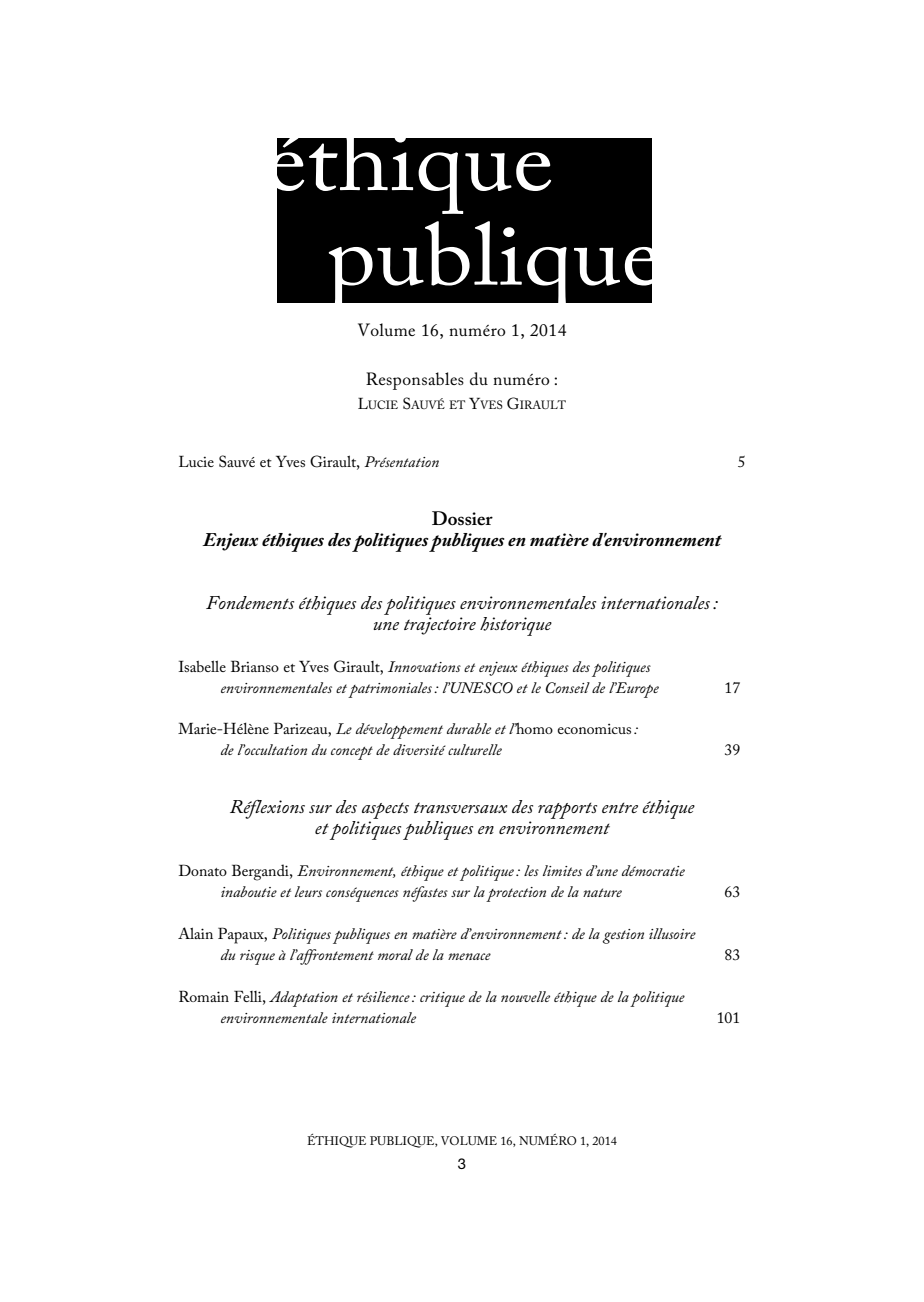
<style>
.page{position:relative;width:924px;height:1302px;background:#fff}
.page>*{position:absolute;margin:0;border:0;box-sizing:border-box;transform-origin:0 0}
.t1{font:87.5px/94.5px "Adobe Caslon Pro";color:#fff;scale:1.1 1}
.t2{font:italic 19.25px/21px "Adobe Caslon Pro";color:#000;text-align:center}
.t3{font:italic 700 19.25px "Adobe Caslon Pro";color:#000}
.t4{font:600 19.25px "Adobe Caslon Pro";color:#000}
.t5{font:17.5px "Adobe Caslon Pro";letter-spacing:.025em;color:#000}
.t6{font:italic 15.75px/21px "Adobe Caslon Pro";color:#000}
.t7{font:15.75px "Adobe Caslon Pro";color:#000}
.t8{font:14.88px "Helvetica Neue";color:#000}
.t9{font:12.25px "Adobe Caslon Pro";color:#000}
.t10{font:11.9px "Adobe Caslon Pro";color:#000}
.s1{font-size:15.75px}
.s2{font-style:italic}
.s3{font-style:normal}
</style>
<div class="page">
<div style="left:277px;top:138px;width:374px;height:165px;background:#000"></div>
<h1 class="t1" style="left:327px;top:124px;width:307px;text-indent:-61px">éthique publique</h1>
<p class="t5" style="left:358px;top:324px;width:210px">Volume 16, numéro 1, 2014</p>
<p class="t5" style="left:366px;top:373px;width:194px">Responsables du numéro :</p>
<p class="t10" style="left:358px;top:401px;width:210px"><span class="s1">L</span>UCIE <span class="s1">S</span>AUVÉ ET <span class="s1">Y</span>VES <span class="s1">G</span>IRAULT</p>
<p class="t7" style="left:178px;top:456px;width:262px">Lucie Sauvé et Yves Girault, <span class="s2">Présentation</span></p>
<p class="t7" style="left:738px;top:456px;width:9px">5</p>
<p class="t4" style="left:432px;top:511px;width:62px">Dossier</p>
<p class="t3" style="left:203px;top:533px;width:519px">Enjeux éthiques des politiques publiques en matière d'environnement</p>
<p class="t2" style="left:206px;top:595px;width:513px">Fondements éthiques des politiques environnementales internationales : une trajectoire historique</p>
<p class="t6" style="left:220px;top:658px;width:440px;text-indent:-42px"><span class="s3">Isabelle Brianso et Yves Girault,</span> Innovations et enjeux éthiques des politiques environnementales et patrimoniales : l’UNESCO et le Conseil de l’Europe</p>
<p class="t7" style="left:724px;top:682px;width:17px">17</p>
<p class="t6" style="left:220px;top:720px;width:419px;text-indent:-42px"><span class="s3">Marie-Hélène Parizeau,</span> Le développement durable et l’<span class="s3">homo economicus</span> : de l’occultation du concept de diversité culturelle</p>
<p class="t2" style="left:230px;top:798px;width:466px">Réflexions sur des aspects transversaux des rapports entre éthique et politiques publiques en environnement</p>
<p class="t6" style="left:220px;top:862px;width:466px;text-indent:-42px"><span class="s3">Donato Bergandi,</span> Environnement, éthique et politique : les limites d’une démocratie inaboutie et leurs conséquences néfastes sur la protection de la nature</p>
<p class="t6" style="left:220px;top:925px;width:476px;text-indent:-42px"><span class="s3">Alain Papaux,</span> Politiques publiques en matière d’environnement : de la gestion illusoire du risque à l’affrontement moral de la menace</p>
<p class="t6" style="left:220px;top:988px;width:465px;text-indent:-42px"><span class="s3">Romain Felli,</span> Adaptation et résilience : critique de la nouvelle éthique de la politique environnementale internationale</p>
<p class="t7" style="left:724px;top:744px;width:17px">39</p>
<p class="t7" style="left:724px;top:885px;width:17px">63</p>
<p class="t7" style="left:724px;top:948px;width:17px">83</p>
<p class="t7" style="left:717px;top:1011px;width:25px">101</p>
<p class="t9" style="left:307px;top:1136px;width:311px">ÉTHIQUE PUBLIQUE, VOLUME 16, NUMÉRO 1, 2014</p>
<p class="t8" style="left:458px;top:1151px;width:10px">3</p>
</div>
